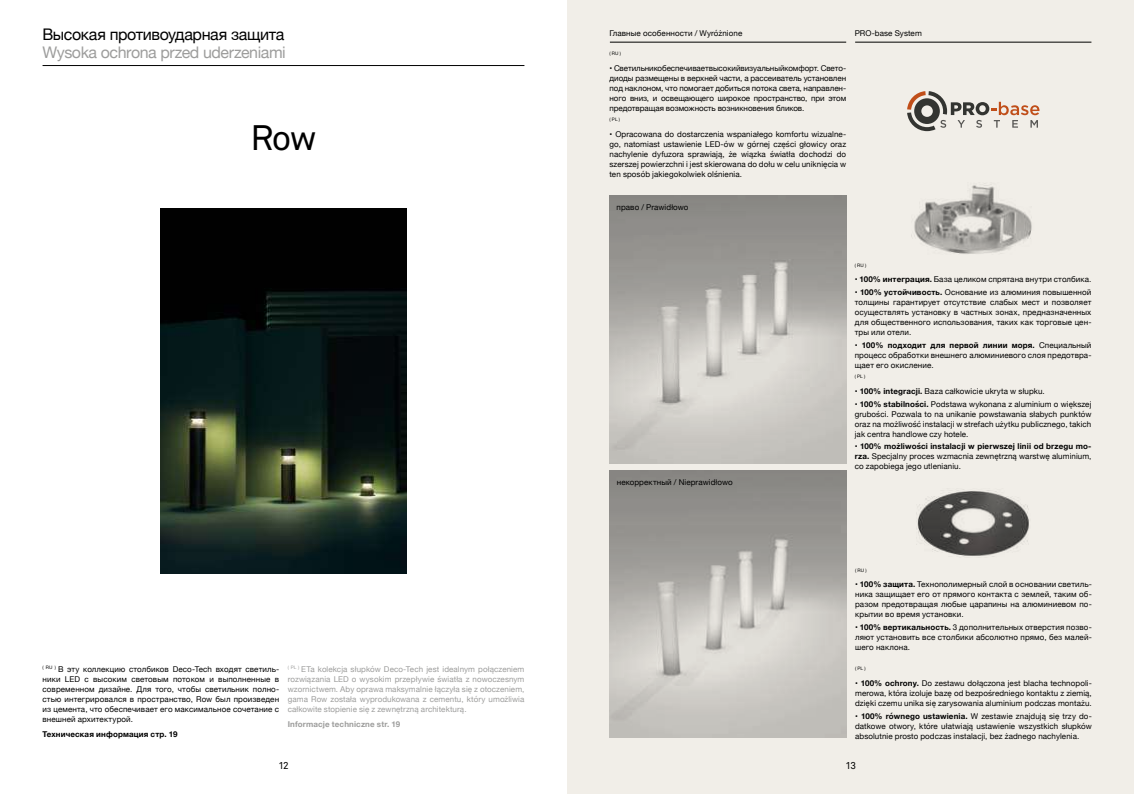
<style>
.page{position:relative;width:1134px;height:794px;background:#fff}
.page>*{position:absolute;margin:0;border:0;box-sizing:border-box;transform-origin:0 0}
.t1{font:35px "Akkurat";color:#000}
.t2{font:16px "Helvetica Neue";letter-spacing:-.03em;color:#9d9d9c}
.t3{font:16px "Helvetica Neue";letter-spacing:-.025em;color:#000}
.t4{font:10px "Akkurat";color:#000}
.t5{font:8px/10px "Helvetica Neue";letter-spacing:.01em;color:#000;text-align:justify}
.t6{font:8px/10px "Helvetica Neue";letter-spacing:.01em;color:#9d9d9c;text-align:justify}
.t7{font:700 8px "Helvetica Neue";letter-spacing:.02em;color:#000}
.t8{font:700 8px "Helvetica Neue";letter-spacing:.015em;color:#9d9d9c}
.t9{font:4.7px "Helvetica Neue";letter-spacing:.01em;color:#000}
.s1{font-weight:700}
</style>
<div class="page">
<div style="left:567px;top:0;width:567px;height:794px;background:#f1eee8"></div>
<img style="left:160px;top:208px;width:247px;height:366px">
<hr style="left:610px;top:42px;width:236px;height:1px;background:#000">
<hr style="left:855px;top:42px;width:236px;height:1px;background:#000">
<img style="left:609px;top:196px;width:237px;height:267px">
<img style="left:610px;top:471px;width:236px;height:266px">
<svg style="left:907px;top:91px;width:132px;height:40px"></svg>
<hr style="left:43px;top:65px;width:481px;height:1px;background:#000">
<img style="left:914px;top:183px;width:118px;height:71px">
<img style="left:916px;top:489px;width:113px;height:68px">
<h2 class="t3" style="left:43px;top:23px;width:243px">Высокая противоударная защита</h2>
<h2 class="t2" style="left:43px;top:41px;width:245px">Wysoka ochrona przed uderzeniami</h2>
<h1 class="t1" style="left:250px;top:118px;width:68px">Row</h1>
<p class="t5" style="left:43px;top:664px;width:238px"><sup>(</sup> <sup>RU</sup> <sup>)</sup> В эту коллекцию столбиков Deco-Tech входят светиль&shy;ники LED с высоким световым потоком и выполненные в современном дизайне. Для того, чтобы светильник полно&shy;стью интегрировался в пространство, Row был произведен из цемента, что обеспечивает его максимальное сочетание с внешней архитектурой.</p>
<p class="t7" style="left:43px;top:728px;width:137px">Техническая информация стр. 19</p>
<p class="t6" style="left:288px;top:664px;width:238px"><sup>(</sup> <sup>PL</sup> <sup>)</sup> ETa kolekcja słupków Deco-Tech jest idealnym połączeniem rozwiązania LED o wysokim przepływie światła z nowoczesnym wzornictwem. Aby oprawa maksymalnie łączyła się z otoczeniem, gama Row została wyprodukowana z cementu, który umożliwia całkowite stopienie się z zewnętrzną architekturą.</p>
<p class="t8" style="left:288px;top:718px;width:114px">Informacje techniczne str. 19</p>
<p class="t5" style="left:609px;top:29px;width:134px">Главные особенности / Wyróżnione</p>
<p class="t5" style="left:855px;top:29px;width:69px">PRO-base System</p>
<p class="t9" style="left:609px;top:50px;width:13px">( RU )</p>
<p class="t5" style="left:609px;top:64px;width:238px">• Светильникобеспечиваетвысокийвизуальныйкомфорт. Свето&shy;диоды размещены в верхней части, а рассеиватель установлен под наклоном, что помогает добиться потока света, направлен&shy;ного вниз, и освещающего широкое пространство, при этом предотвращая возможность возникновения бликов.</p>
<p class="t9" style="left:609px;top:116px;width:12px">( PL )</p>
<p class="t5" style="left:609px;top:129px;width:238px">• Opracowana do dostarczenia wspaniałego komfortu wizualne&shy;go, natomiast ustawienie LED-ów w górnej części głowicy oraz nachylenie dyfuzora sprawiają, że wiązka światła dochodzi do szerszej powierzchni i jest skierowana do dołu w celu uniknięcia w ten sposób jakiegokolwiek olśnienia.</p>
<p class="t5" style="left:617px;top:203px;width:73px">право / Prawidłowo</p>
<p class="t5" style="left:617px;top:478px;width:117px">некорректный / Nieprawidłowo</p>
<p class="t9" style="left:855px;top:262px;width:13px">( RU )</p>
<p class="t5" style="left:855px;top:275px;width:238px">• <span class="s1">100% интеграция.</span> База целиком спрятана внутри столбика.</p>
<p class="t5" style="left:855px;top:288px;width:238px">• <span class="s1">100% устойчивость.</span> Основание из алюминия повышенной толщины гарантирует отсутствие слабых мест и позволяет осуществлять установку в частных зонах, предназначенных для общественного использования, таких как торговые цен&shy;тры или отели.</p>
<p class="t5" style="left:855px;top:341px;width:238px">• <span class="s1">100% подходит для первой линии моря.</span> Специальный процесс обработки внешнего алюминиевого слоя предотвра&shy;щает его окисление.</p>
<p class="t9" style="left:855px;top:373px;width:12px">( PL )</p>
<p class="t5" style="left:855px;top:386px;width:192px"><span class="s1">• 100% integracji.</span> Baza całkowicie ukryta w słupku.</p>
<p class="t5" style="left:855px;top:399px;width:238px"><span class="s1">• 100% stabilności.</span> Podstawa wykonana z aluminium o większej grubości. Pozwala to na unikanie powstawania słabych punktów oraz na możliwość instalacji w strefach użytku publicznego, takich jak centra handlowe czy hotele.</p>
<p class="t5" style="left:855px;top:442px;width:238px"><span class="s1">• 100% możliwości instalacji w pierwszej linii od brzegu mo&shy;rza.</span> Specjalny proces wzmacnia zewnętrzną warstwę aluminium, co zapobiega jego utlenianiu.</p>
<p class="t9" style="left:855px;top:567px;width:13px">( RU )</p>
<p class="t5" style="left:855px;top:580px;width:238px"><span class="s1">• 100% защита.</span> Технополимерный слой в основании светиль&shy;ника защищает его от прямого контакта с землей, таким об&shy;разом предотвращая любые царапины на алюминиевом по&shy;крытии во время установки.</p>
<p class="t5" style="left:855px;top:623px;width:238px">• <span class="s1">100% вертикальность.</span> 3 дополнительных отверстия позво&shy;ляют установить все столбики абсолютно прямо, без малей&shy;шего наклона.</p>
<p class="t9" style="left:855px;top:665px;width:12px">( PL )</p>
<p class="t5" style="left:855px;top:678px;width:238px"><span class="s1">• 100% ochrony.</span> Do zestawu dołączona jest blacha technopoli&shy;merowa, która izoluje bazę od bezpośredniego kontaktu z ziemią, dzięki czemu unika się zarysowania aluminium podczas montażu.</p>
<p class="t5" style="left:855px;top:711px;width:238px"><span class="s1">• 100% równego ustawienia.</span> W zestawie znajdują się trzy do&shy;datkowe otwory, które ułatwiają ustawienie wszystkich słupków absolutnie prosto podczas instalacji, bez żadnego nachylenia.</p>
<p class="t4" style="left:278px;top:760px;width:12px">12</p>
<p class="t4" style="left:845px;top:760px;width:12px">13</p>
</div>
